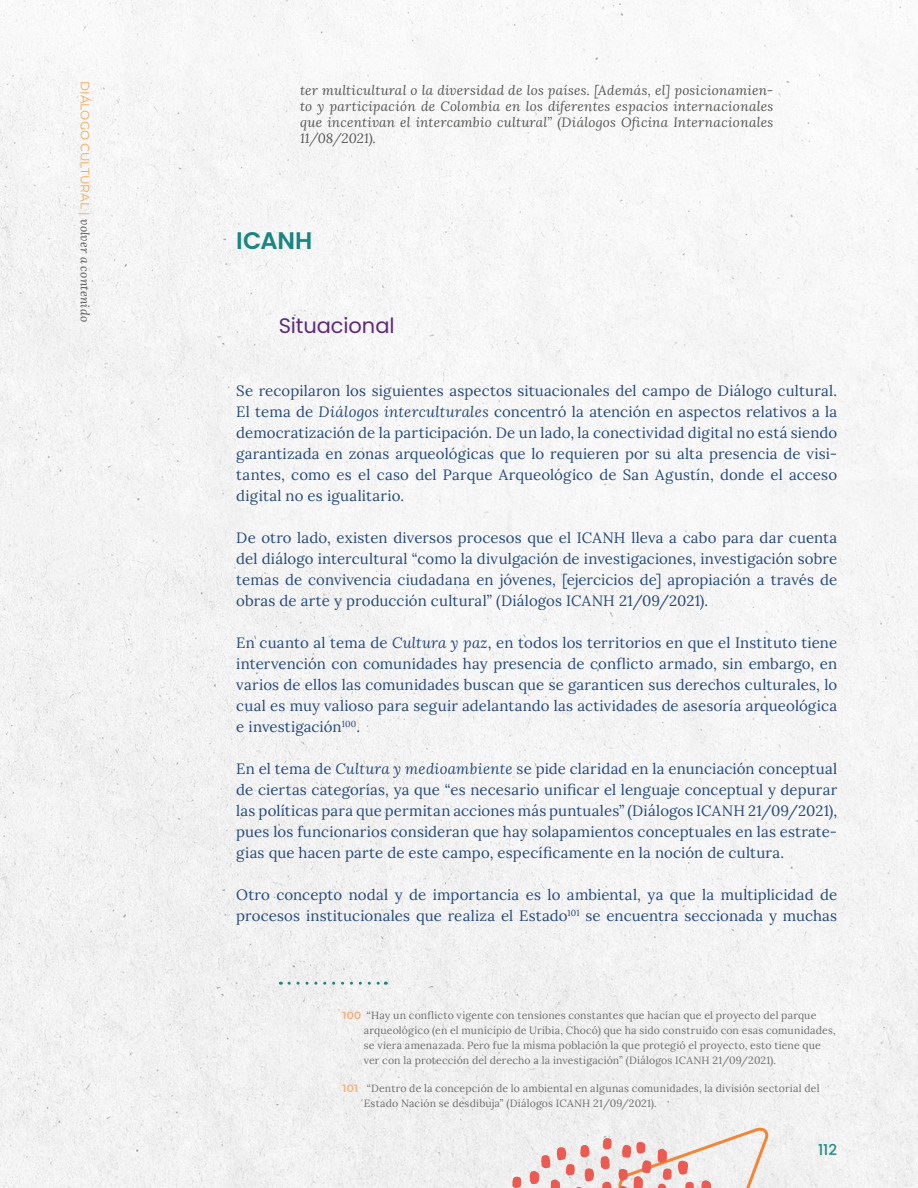
<style>
.page{position:relative;width:918px;height:1188px;background:#f4f4f4}
.page>*{position:absolute;margin:0;border:0;box-sizing:border-box;transform-origin:0 0}
.t1{font:600 24px "Poppins";letter-spacing:-.005em;color:#198681}
.t2{font:21px "Poppins";letter-spacing:-.005em;color:#5f2a7c}
.t3{font:15px/21px "Lora";letter-spacing:.01em;color:#264a7c;text-align:justify}
.t4{font:500 15px "Poppins";color:#268c81}
.t5{font:italic 13.5px/16.2px "Lora";letter-spacing:.025em;color:#575756;text-align:justify}
.t6{font:12px "Montserrat";letter-spacing:.01em;color:#f6a751}
.t7{font:10.5px/15px "Lora";letter-spacing:.015em;color:#706f6f}
.s1{font-family:"Lora";font-style:italic;color:#575756}
.s2{font-style:italic}
.s3{font-family:"Montserrat";font-weight:600;color:#f7ad73}
</style>
<div class="page">
<svg style="left:602px;top:1182px;width:10px;height:6px"></svg>
<svg style="left:600px;top:1156px;width:10px;height:13px"></svg>
<svg style="left:603px;top:1138px;width:9px;height:12px"></svg>
<svg style="left:512px;top:1177px;width:9px;height:11px"></svg>
<svg style="left:529px;top:1144px;width:65px;height:44px"></svg>
<svg style="left:618px;top:1127px;width:155px;height:61px"></svg>
<svg style="left:289px;top:982px;width:97px;height:3px"></svg>
<p class="t6" style="left:93px;top:81px;width:243px;rotate:90deg">DIÁLOGO CULTURAL | <span class="s1">volver a contenido</span></p>
<p class="t5" style="left:300px;top:81px;width:475px">ter multicultural o la diversidad de los países. [Además, el] posicionamien&shy;to y participación de Colombia en los diferentes espacios internacionales que incentivan el intercambio cultural” (Diálogos Oficina Internacionales 11/08/2021).</p>
<h1 class="t1" style="left:236px;top:226px;width:78px">ICANH</h1>
<h2 class="t2" style="left:279px;top:313px;width:117px">Situacional</h2>
<p class="t3" style="left:236px;top:379px;width:602px">Se recopilaron los siguientes aspectos situacionales del campo de Diálogo cultural.<br>El tema de <span class="s2">Diálogos interculturales</span> concentró la atención en aspectos relativos a la democratización de la participación. De un lado, la conectividad digital no está siendo garantizada en zonas arqueológicas que lo requieren por su alta presencia de visi&shy;tantes, como es el caso del Parque Arqueológico de San Agustín, donde el acceso digital no es igualitario.</p>
<p class="t3" style="left:236px;top:526px;width:602px">De otro lado, existen diversos procesos que el ICANH lleva a cabo para dar cuenta del diálogo intercultural “como la divulgación de investigaciones, investigación sobre temas de convivencia ciudadana en jóvenes, [ejercicios de] apropiación a través de obras de arte y producción cultural” (Diálogos ICANH 21/09/2021).</p>
<p class="t3" style="left:236px;top:631px;width:602px">En cuanto al tema de <span class="s2">Cultura y paz</span>, en todos los territorios en que el Instituto tiene intervención con comunidades hay presencia de conflicto armado, sin embargo, en varios de ellos las comunidades buscan que se garanticen sus derechos culturales, lo cual es muy valioso para seguir adelantando las actividades de asesoría arqueológica e investigación<sup>100</sup>.</p>
<p class="t3" style="left:236px;top:757px;width:602px">En el tema de <span class="s2">Cultura y medioambiente</span> se pide claridad en la enunciación conceptual de ciertas categorías, ya que “es necesario unificar el lenguaje conceptual y depurar las políticas para que permitan acciones más puntuales” (Diálogos ICANH 21/09/2021), pues los funcionarios consideran que hay solapamientos conceptuales en las estrate&shy;gias que hacen parte de este campo, específicamente en la noción de cultura.</p>
<p class="t3" style="left:236px;top:883px;width:602px">Otro concepto nodal y de importancia es lo ambiental, ya que la multiplicidad de procesos institucionales que realiza el Estado<sup>101</sup> se encuentra seccionada y muchas</p>
<p class="t7" style="left:364px;top:1008px;width:473px;text-indent:-21px"><span class="s3">100</span> “Hay un conflicto vigente con tensiones constantes que hacían que el proyecto del parque arqueológico (en el municipio de Uribia, Chocó) que ha sido construido con esas comunidades, se viera amenazada. Pero fue la misma población la que protegió el proyecto, esto tiene que ver con la protección del derecho a la investigación” (Diálogos ICANH 21/09/2021).</p>
<p class="t7" style="left:364px;top:1080px;width:457px;text-indent:-21px"><span class="s3">101</span> “Dentro de la concepción de lo ambiental en algunas comunidades, la división sectorial del<br>Estado Nación se desdibuja” (Diálogos ICANH 21/09/2021).</p>
<p class="t4" style="left:818px;top:1142px;width:21px">112</p>
</div>
